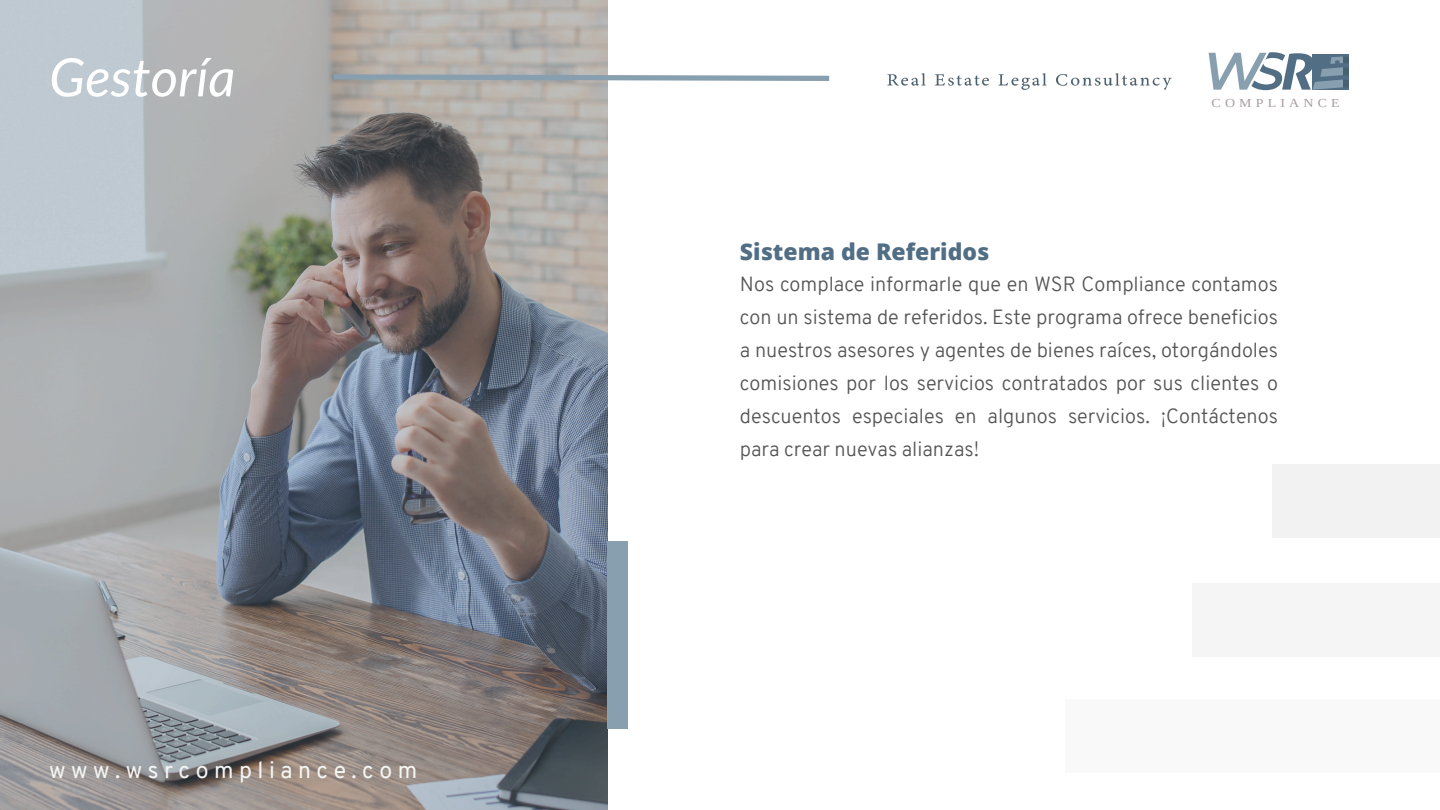
<style>
.page{position:relative;width:1440px;height:810px;background:#fff}
.page>*{position:absolute;margin:0;border:0;box-sizing:border-box;transform-origin:0 0}
.t1{font:italic 53px "Lato";color:#fff}
.t2{font:23px "Overpass";letter-spacing:.24em;color:#f5f6f4}
.t3{font:800 23px "Open Sans";color:#516e85}
.t4{font:300 20px/33px "Overpass";color:#545454;text-align:justify}
.t5{font:12.2px "Liberation Serif";letter-spacing:.3em;color:#a89e9e;scale:1.14 1}
</style>
<div class="page">
<svg style="left:1209px;top:52px;width:140px;height:38px"></svg>
<svg style="left:0;top:0;width:607px;height:810px;background:#939497"></svg>
<div style="left:1066px;top:699px;width:374px;height:74px;background:#f9f9f9"></div>
<div style="left:1192px;top:583px;width:248px;height:74px;background:#f5f5f5"></div>
<div style="left:1272px;top:465px;width:168px;height:73px;background:#ededed"></div>
<svg style="left:328px;top:72px;width:502px;height:12px"></svg>
<div style="left:607px;top:542px;width:21px;height:187px;background:#889faf"></div>
<img style="left:887px;top:73px;width:285px;height:16px">
<h1 class="t1" style="left:49px;top:44px;width:188px">Gestoría</h1>
<p class="t2" style="left:49px;top:761px;width:369px">www.wsrcompliance.com</p>
<p class="t5" style="left:1212px;top:97px;width:114px">COMPLIANCE</p>
<p class="t3" style="left:740px;top:235px;width:251px">Sistema de Referidos</p>
<p class="t4" style="left:740px;top:270px;width:540px">Nos complace informarle que en WSR Compliance contamos con un sistema de referidos. Este programa ofrece beneficios a nuestros asesores y agentes de bienes raíces, otorgándoles comisiones por los servicios contratados por sus clientes o descuentos especiales en algunos servicios. ¡Contáctenos para crear nuevas alianzas!</p>
</div>
